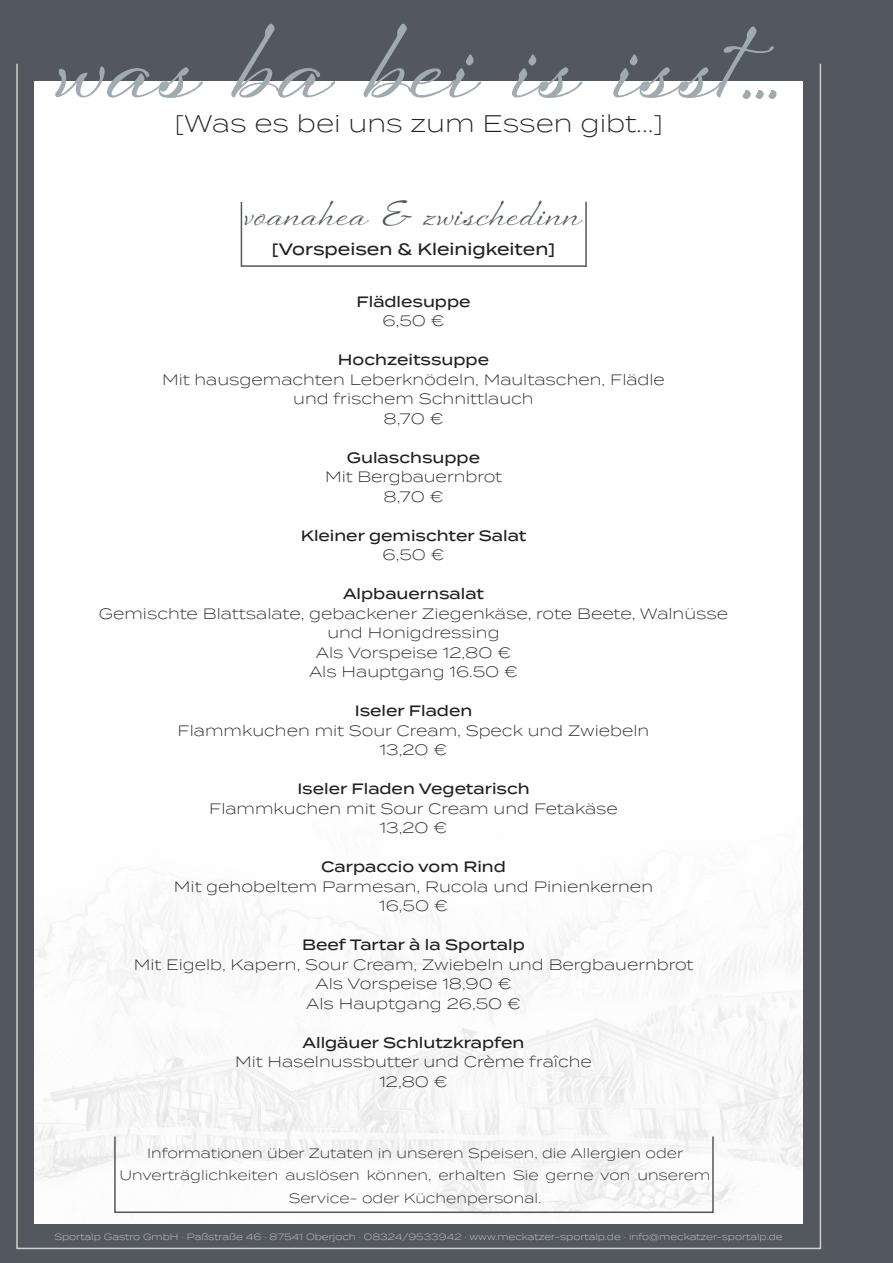
<style>
.page{position:relative;width:893px;height:1263px;background:#fff}
.page>*{position:absolute;margin:0;border:0;box-sizing:border-box;transform-origin:0 0}
.t1{font:700 112.5px "Sheila";letter-spacing:.025em;color:#a0abaf}
.t2{font:37.5px "Sheila";letter-spacing:.025em;color:#53595f}
.t3{font:300 24px "Termina";color:#231f20}
.t4{font:500 16.5px "Termina";color:#231f20}
.t5{font:300 15px/19.5px "Termina";color:#231f20;text-align:center}
.t6{font:500 15px "Termina";color:#231f20}
.t7{font:300 13.5px/22.5px "Termina";color:#231f20;text-align:center}
.t8{font:300 9px "Termina";color:#cfd0ce}
</style>
<div class="page">
<img style="left:34px;top:792px;width:770px;height:433px">
<div style="left:0;top:0;width:893px;height:81px;background:#53585e"></div>
<div style="left:0;top:1225px;width:884px;height:38px;background:#53585e"></div>
<div style="left:804px;top:0;width:89px;height:1263px;background:#53585e"></div>
<div style="left:0;top:0;width:34px;height:1263px;background:#53585e"></div>
<div style="left:241px;top:201px;width:346px;height:66px;border:2px solid #53595f"></div>
<div style="left:114px;top:1136px;width:600px;height:77px;border:2px solid #52575d"></div>
<h1 class="t1" style="left:60px;top:-8px;width:722px">was ba bei is isst…</h1>
<h3 class="t3" style="left:174px;top:107px;width:491px">[Was es bei uns zum Essen gibt...]</h3>
<h2 class="t2" style="left:246px;top:190px;width:337px">voanahea &amp; zwischedinn</h2>
<p class="t4" style="left:272px;top:237px;width:285px">[Vorspeisen &amp; Kleinigkeiten]</p>
<p class="t6" style="left:356px;top:290px;width:116px">Flädlesuppe</p>
<p class="t5" style="left:382px;top:310px;width:64px">6,50 €</p>
<p class="t6" style="left:338px;top:349px;width:153px">Hochzeitssuppe</p>
<p class="t5" style="left:162px;top:369px;width:504px">Mit hausgemachten Leberknödeln, Maultaschen, Flädle und frischem Schnittlauch<br>8,70 €</p>
<p class="t6" style="left:347px;top:446px;width:135px">Gulaschsuppe</p>
<p class="t5" style="left:325px;top:466px;width:179px">Mit Bergbauernbrot<br>8,70 €</p>
<p class="t6" style="left:301px;top:524px;width:227px">Kleiner gemischter Salat</p>
<p class="t5" style="left:382px;top:544px;width:64px">6,50 €</p>
<p class="t6" style="left:343px;top:583px;width:143px">Alpbauernsalat</p>
<p class="t5" style="left:99px;top:603px;width:631px">Gemischte Blattsalate, gebackener Ziegenkäse, rote Beete, Walnüsse und Honigdressing<br>Als Vorspeise 12,80 €<br>Als Hauptgang 16.50 €</p>
<p class="t6" style="left:355px;top:700px;width:119px">Iseler Fladen</p>
<p class="t5" style="left:178px;top:720px;width:473px">Flammkuchen mit Sour Cream, Speck und Zwiebeln<br>13,20 €</p>
<p class="t6" style="left:297px;top:778px;width:234px">Iseler Fladen Vegetarisch</p>
<p class="t5" style="left:209px;top:798px;width:410px">Flammkuchen mit Sour Cream und Fetakäse<br>13,20 €</p>
<p class="t6" style="left:321px;top:856px;width:186px">Carpaccio vom Rind</p>
<p class="t5" style="left:174px;top:876px;width:481px">Mit gehobeltem Parmesan, Rucola und Pinienkernen<br>16,50 €</p>
<p class="t6" style="left:302px;top:934px;width:224px">Beef Tartar à la Sportalp</p>
<p class="t5" style="left:134px;top:954px;width:561px">Mit Eigelb, Kapern, Sour Cream, Zwiebeln und Bergbauernbrot<br>Als Vorspeise 18,90 €<br>Als Hauptgang 26,50 €</p>
<p class="t6" style="left:303px;top:1031px;width:223px">Allgäuer Schlutzkrapfen</p>
<p class="t5" style="left:235px;top:1051px;width:358px">Mit Haselnussbutter und Crème fraîche<br>12,80 €</p>
<p class="t7" style="left:119px;top:1141px;width:593px">Informationen über Zutaten in unseren Speisen, die Allergien oder<br>Unverträglichkeiten auslösen können, erhalten Sie gerne von unserem<br>Service- oder Küchenpersonal.</p>
<p class="t8" style="left:54px;top:1230px;width:730px">Sportalp Gastro GmbH · Paßstraße 46 · 87541 Oberjoch · 08324/9533942 · www.meckatzer-sportalp.de · info@meckatzer-sportalp.de</p>
</div>
